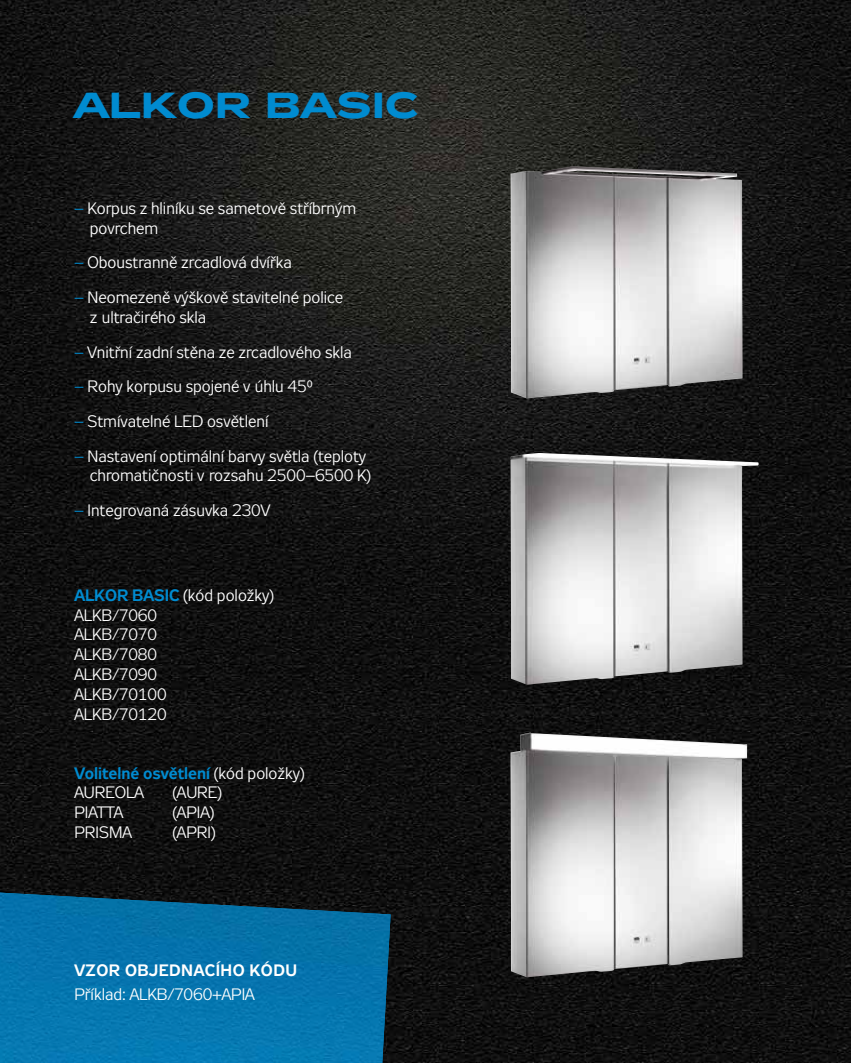
<style>
.page{position:relative;width:851px;height:1063px;background:#fff}
.page>*{position:absolute;margin:0;border:0;box-sizing:border-box;transform-origin:0 0}
.t1{font:700 36px "Zeppelin 42";letter-spacing:.03em;color:#008bd0}
.t2{font:16.5px/19.8px "Zeppelin 31";color:#fff}
.t3{font:700 16.5px "Zeppelin 31";letter-spacing:.03em;color:#fff}
.s1{color:#008bd0}
.s2{font-weight:700;color:#008bd0}
</style>
<div class="page">
<img style="left:0;top:0;width:850px;height:1063px">
<img style="left:0;top:893px;width:390px;height:170px">
<img style="left:510px;top:166px;width:232px;height:232px">
<img style="left:510px;top:453px;width:248px;height:232px">
<img style="left:510px;top:733px;width:237px;height:244px">
<h1 class="t1" style="left:74px;top:84px;width:345px">ALKOR BASIC</h1>
<p class="t2" style="left:90px;top:200px;width:268px;text-indent:-15px"><span class="s1">–</span> Korpus z hliníku se sametově stříbrným povrchem</p>
<p class="t2" style="left:74px;top:254px;width:219px"><span class="s1">–</span> Oboustranně zrcadlová dvířka</p>
<p class="t2" style="left:90px;top:289px;width:255px;text-indent:-15px"><span class="s1">–</span> Neomezeně výškově stavitelné police z ultračirého skla</p>
<p class="t2" style="left:74px;top:344px;width:279px"><span class="s1">–</span> Vnitřní zadní stěna ze zrcadlového skla</p>
<p class="t2" style="left:74px;top:378px;width:240px"><span class="s1">–</span> Rohy korpusu spojené v úhlu 45°</p>
<p class="t2" style="left:74px;top:413px;width:195px"><span class="s1">–</span> Stmívatelné LED osvětlení</p>
<p class="t2" style="left:74px;top:448px;width:298px;text-align:right"><span class="s1">–</span> Nastavení optimální barvy světla (teploty chromatičnosti v rozsahu 2500–6500 K)</p>
<p class="t2" style="left:74px;top:502px;width:197px"><span class="s1">–</span> Integrovaná zásuvka 230V</p>
<p class="t2" style="left:74px;top:587px;width:201px"><span class="s2">ALKOR BASIC</span> (kód položky)<br>ALKB/7060<br>ALKB/7070<br>ALKB/7080<br>ALKB/7090<br>ALKB/70100<br>ALKB/70120</p>
<p class="t2" style="left:74px;top:765px;width:232px"><span class="s2">Volitelné osvětlení</span> (kód položky)<br>AUREOLA</p>
<p class="t2" style="left:172px;top:784px;width:51px">(AURE)</p>
<p class="t2" style="left:74px;top:804px;width:50px">PIATTA</p>
<p class="t2" style="left:172px;top:804px;width:44px">(APIA)</p>
<p class="t2" style="left:74px;top:824px;width:59px">PRISMA</p>
<p class="t2" style="left:172px;top:824px;width:45px">(APRI)</p>
<p class="t3" style="left:74px;top:961px;width:224px">VZOR OBJEDNACÍHO KÓDU</p>
<p class="t2" style="left:74px;top:986px;width:182px">Příklad: ALKB/7060+APIA</p>
</div>
